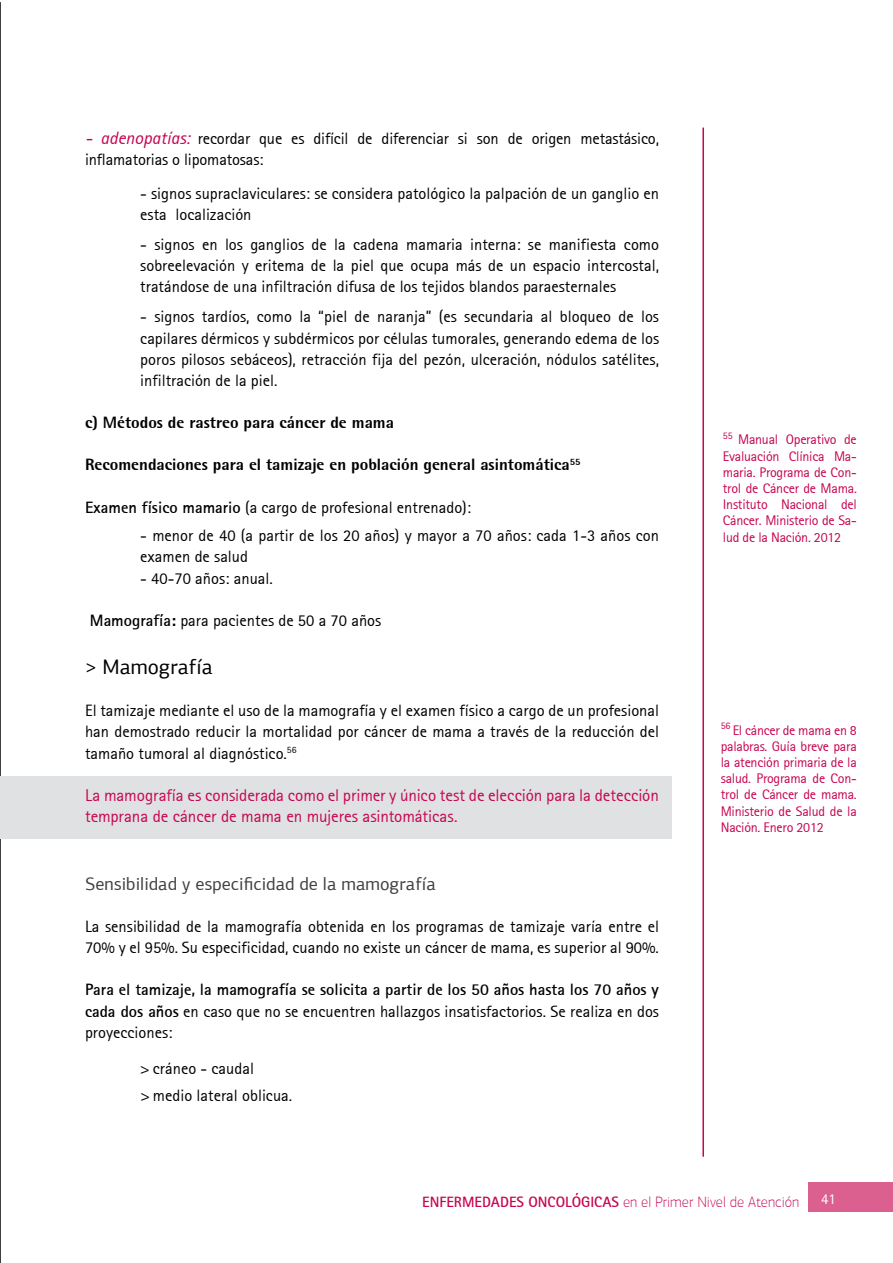
<style>
.page{position:relative;width:893px;height:1263px;background:#fff}
.page>*{position:absolute;margin:0;border:0;box-sizing:border-box;transform-origin:0 0}
.t1{font:21px "PF Agora Sans Pro";color:#000}
.t2{font:18px "PF Agora Sans Pro";color:#414042}
.t3{font:17.1px/21.1px "AT Rotis Sans Serif";letter-spacing:-.005em;color:#c60651}
.t4{font:16.5px/21.1px "AT Rotis Sans Serif";color:#000}
.t5{font:700 16.5px/21.1px "AT Rotis Sans Serif";color:#000;text-align:justify}
.t6{font:800 16.5px "AT Rotis Semi Sans";color:#000}
.t7{font:100 15px "PF Agora Sans Pro";color:#c60651}
.t8{font:14.85px "AT Rotis Sans Serif";color:#fff}
.t9{font:13.95px/16.2px "AT Rotis Sans Serif";letter-spacing:-.02em;color:#c60651;text-align:justify}
.s1{font-style:italic;font-size:18px;color:#c60651}
.s2{font-weight:700}
.s3{font-weight:400}
.s4{font-family:"AT Rotis Sans Serif";font-weight:700}
</style>
<div class="page">
<hr style="left:702px;top:128px;width:2px;height:1029px;background:#c60651">
<hr style="left:0;top:2px;width:1px;height:1261px;background:#000">
<div style="left:1px;top:777px;width:671px;height:62px;background:#e0e1e2"></div>
<div style="left:809px;top:1182px;width:84px;height:30px;background:#db6090"></div>
<p class="t4" style="left:85px;top:128px;width:575px"><span class="s1">- adenopatías:</span> recordar que es difícil de diferenciar si son de origen metastásico, inflamatorias o lipomatosas:</p>
<p class="t4" style="left:140px;top:182px;width:520px">- signos supraclaviculares: se considera patológico la palpación de un ganglio en esta localización</p>
<p class="t4" style="left:140px;top:234px;width:520px;text-align:justify">- signos en los ganglios de la cadena mamaria interna: se manifiesta como sobreelevación y eritema de la piel que ocupa más de un espacio intercostal, tratándose de una infiltración difusa de los tejidos blandos paraesternales</p>
<p class="t4" style="left:140px;top:306px;width:520px;text-align:justify">- signos tardíos, como la “piel de naranja” (es secundaria al bloqueo de los capilares dérmicos y subdérmicos por células tumorales, generando edema de los poros pilosos sebáceos), retracción fija del pezón, ulceración, nódulos satélites, infiltración de la piel.</p>
<p class="t6" style="left:85px;top:412px;width:310px">c) Métodos de rastreo para cáncer de mama</p>
<p class="t6" style="left:85px;top:454px;width:497px">Recomendaciones para el tamizaje en población general asintomática<sup>55</sup></p>
<p class="t4" style="left:85px;top:496px;width:388px"><span class="s2">Examen físico mamario</span> (a cargo de profesional entrenado):</p>
<p class="t4" style="left:140px;top:525px;width:520px">- menor de 40 (a partir de los 20 años) y mayor a 70 años: cada 1-3 años con examen de salud</p>
<p class="t4" style="left:140px;top:567px;width:134px">- 40-70 años: anual.</p>
<p class="t4" style="left:90px;top:610px;width:293px"><span class="s2">Mamografía:</span> para pacientes de 50 a 70 años</p>
<p class="t1" style="left:85px;top:654px;width:130px">&gt; Mamografía</p>
<p class="t4" style="left:85px;top:700px;width:576px;text-align:justify">El tamizaje mediante el uso de la mamografía y el examen físico a cargo de un profesional han demostrado reducir la mortalidad por cáncer de mama a través de la reducción del tamaño tumoral al diagnóstico.<sup>56</sup></p>
<p class="t3" style="left:85px;top:784px;width:575px">La mamografía es considerada como el primer y único test de elección para la detección temprana de cáncer de mama en mujeres asintomáticas.</p>
<p class="t2" style="left:85px;top:873px;width:352px">Sensibilidad y especificidad de la mamografía</p>
<p class="t4" style="left:85px;top:915px;width:576px">La sensibilidad de la mamografía obtenida en los programas de tamizaje varía entre el<br>70% y el 95%. Su especificidad, cuando no existe un cáncer de mama, es superior al 90%.</p>
<p class="t5" style="left:85px;top:979px;width:576px">Para el tamizaje, la mamografía se solicita a partir de los 50 años hasta los 70 años y cada dos años <span class="s3">en caso que no se encuentren hallazgos insatisfactorios. Se realiza en dos proyecciones:</span></p>
<p class="t4" style="left:140px;top:1054px;width:153px;line-height:27px">&gt; cráneo - caudal<br>&gt; medio lateral oblicua.</p>
<p class="t9" style="left:723px;top:431px;width:135px"><sup>55</sup> Manual Operativo de Evaluación Clínica Ma&shy;maria. Programa de Con&shy;trol de Cáncer de Mama.<br>Instituto Nacional del Cáncer. Ministerio de Sa&shy;lud de la Nación. 2012</p>
<p class="t9" style="left:721px;top:722px;width:138px"><sup>56</sup> El cáncer de mama en 8 palabras. Guía breve para la atención primaria de la salud. Programa de Con&shy;trol de Cáncer de mama.<br>Ministerio de Salud de la Nación. Enero 2012</p>
<p class="t7" style="left:422px;top:1193px;width:379px"><span class="s4">ENFERMEDADES ONCOLÓGICAS</span> en el Primer Nivel de Atención</p>
<p class="t8" style="left:821px;top:1190px;width:16px">41</p>
</div>
